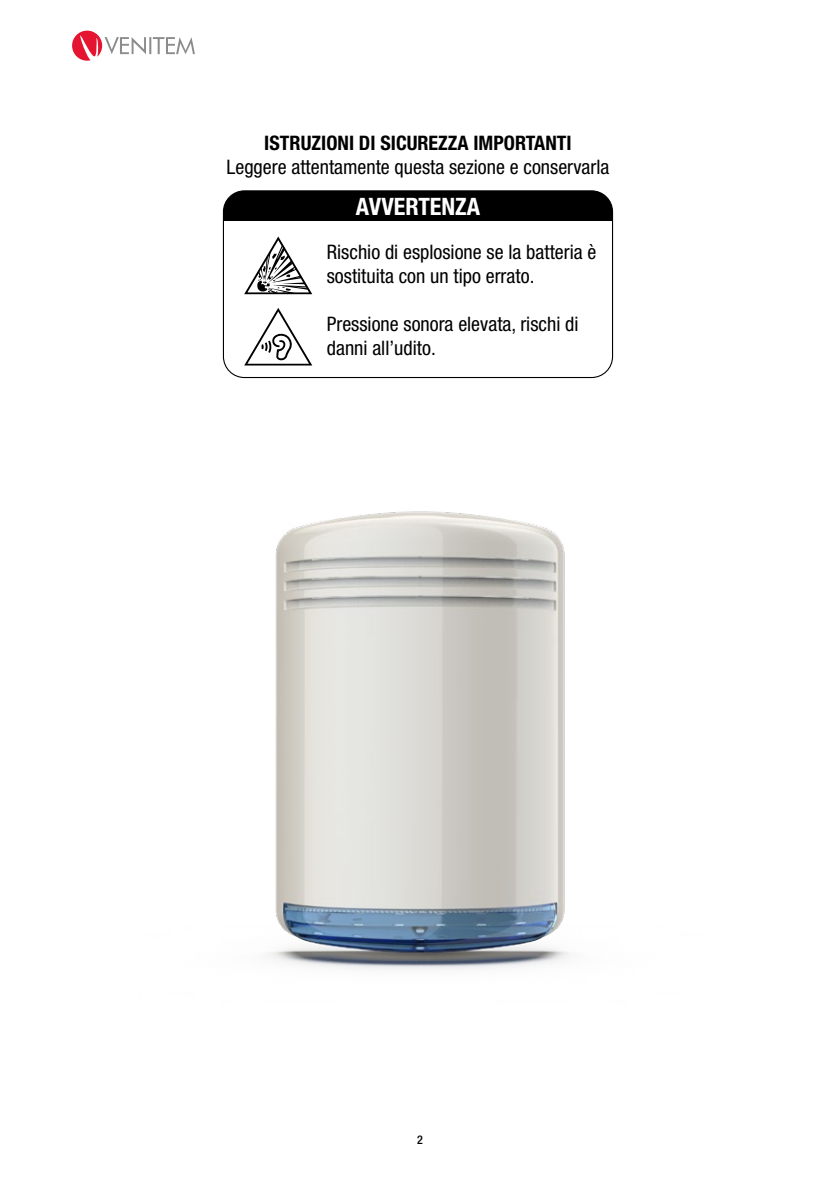
<style>
.page{position:relative;width:840px;height:1191px;background:#fff}
.page>*{position:absolute;margin:0;border:0;box-sizing:border-box;transform-origin:0 0}
.t1{font:700 condensed 24px "Helvetica Neue LT Pro";color:#fff}
.t2{font:condensed 20px/24px "Helvetica Neue LT Pro";color:#000}
.t3{font:700 condensed 20px "Helvetica Neue LT Pro";color:#000}
.t4{font:500 condensed 12px "Helvetica Neue LT Pro";color:#000}
</style>
<div class="page">
<svg style="left:72px;top:31px;width:123px;height:30px"></svg>
<div style="left:223px;top:191px;width:389px;height:30px;background:#000"></div>
<div style="left:223px;top:190px;width:389px;height:188px;border:1px solid #000;border-radius:21px"></div>
<svg style="left:244px;top:236px;width:68px;height:58px"></svg>
<svg style="left:244px;top:308px;width:68px;height:57px"></svg>
<img style="left:269px;top:511px;width:302px;height:459px">
<p class="t3" style="left:264px;top:131px;width:309px">ISTRUZIONI DI SICUREZZA IMPORTANTI</p>
<p class="t2" style="left:226px;top:155px;width:384px">Leggere attentamente questa sezione e conservarla</p>
<p class="t1" style="left:355px;top:192px;width:126px">AVVERTENZA</p>
<p class="t2" style="left:326px;top:240px;width:271px">Rischio di esplosione se la batteria è sostituita con un tipo errato.</p>
<p class="t2" style="left:326px;top:311px;width:253px">Pressione sonora elevata, rischi di danni all’udito.</p>
<p class="t4" style="left:417px;top:1132px;width:7px">2</p>
</div>
